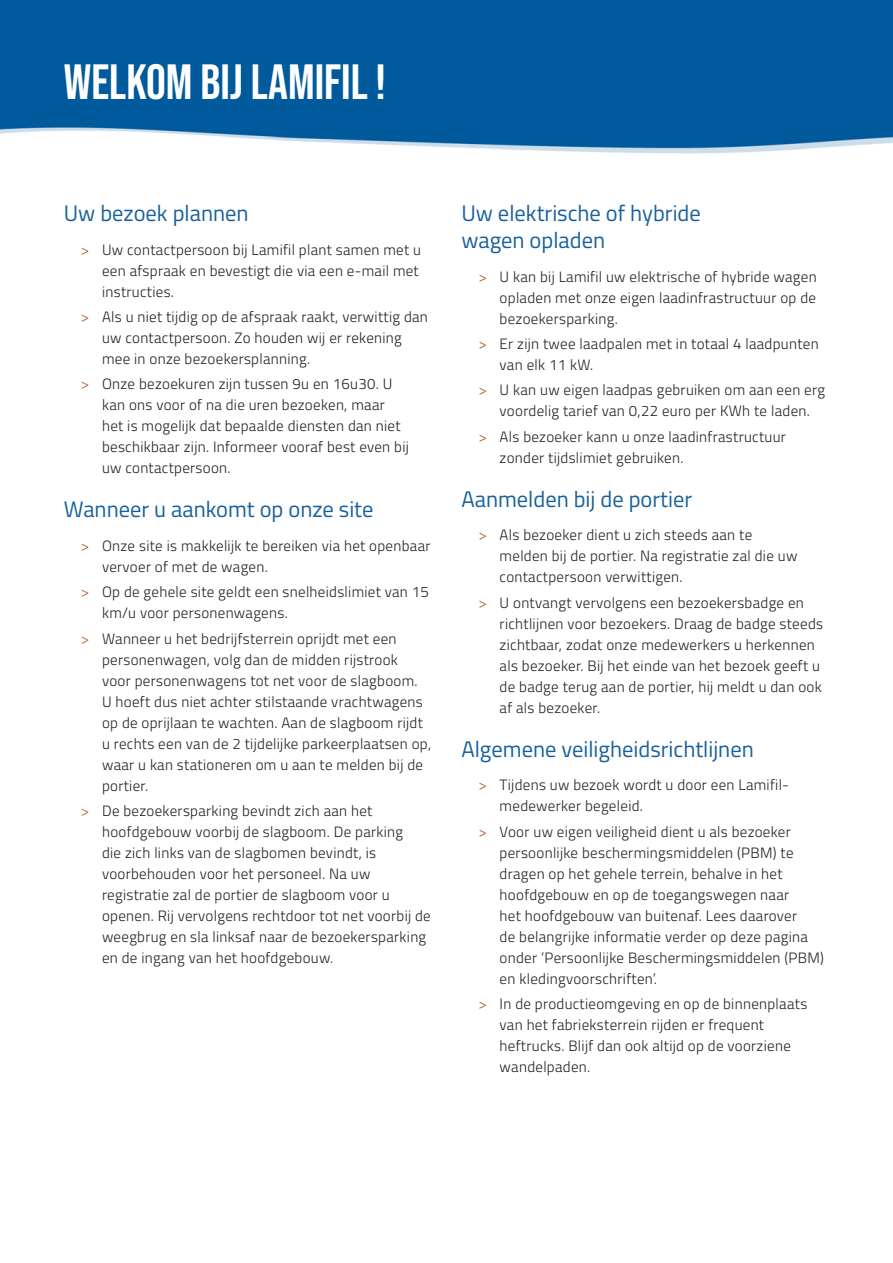
<style>
.page{position:relative;width:893px;height:1263px;background:#fff}
.page>*{position:absolute;margin:0;border:0;box-sizing:border-box;transform-origin:0 0}
.t1{font:49.5px "Bebas Neue";color:#fff}
.Titel{font:22.5px/27px "Titillium Web";color:#19619d}
.t2{font:300 15px/21px "Titillium Web";letter-spacing:.02em;color:#231f20}
.s1{color:#b45412}
</style>
<div class="page">
<img style="left:0;top:0;width:893px;height:154px">
<p class="t1" style="left:64px;top:54px;width:324px">WELKOM BIJ LAMIFIL !</p>
<p class="Titel" style="left:64px;top:199px;width:186px">Uw bezoek plannen</p>
<p class="t2" style="left:102px;top:238px;width:320px;text-indent:-21px"><span class="s1">&gt;</span> Uw contactpersoon bij Lamifil plant samen met u een afspraak en bevestigt die via een e-mail met instructies.</p>
<p class="t2" style="left:102px;top:306px;width:327px;text-indent:-21px"><span class="s1">&gt;</span> Als u niet tijdig op de afspraak raakt, verwittig dan uw contactpersoon. Zo houden wij er rekening mee in onze bezoekersplanning.</p>
<p class="t2" style="left:102px;top:373px;width:308px;text-indent:-21px"><span class="s1">&gt;</span> Onze bezoekuren zijn tussen 9u en 16u30. U kan ons voor of na die uren bezoeken, maar het is mogelijk dat bepaalde diensten dan niet beschikbaar zijn. Informeer vooraf best even bij uw contactpersoon.</p>
<p class="Titel" style="left:64px;top:495px;width:311px">Wanneer u aankomt op onze site</p>
<p class="t2" style="left:102px;top:535px;width:330px;text-indent:-21px"><span class="s1">&gt;</span> Onze site is makkelijk te bereiken via het openbaar vervoer of met de wagen.</p>
<p class="t2" style="left:102px;top:581px;width:328px;text-indent:-21px"><span class="s1">&gt;</span> Op de gehele site geldt een snelheidslimiet van 15 km/u voor personenwagens.</p>
<p class="t2" style="left:102px;top:627px;width:331px;text-indent:-21px"><span class="s1">&gt;</span> Wanneer u het bedrijfsterrein oprijdt met een personenwagen, volg dan de midden rijstrook<br>voor personenwagens tot net voor de slagboom.<br>U hoeft dus niet achter stilstaande vrachtwagens op de oprijlaan te wachten. Aan de slagboom rijdt u rechts een van de 2 tijdelijke parkeerplaatsen op, waar u kan stationeren om u aan te melden bij de portier.</p>
<p class="t2" style="left:102px;top:799px;width:330px;text-indent:-21px"><span class="s1">&gt;</span> De bezoekersparking bevindt zich aan het hoofdgebouw voorbij de slagboom. De parking<br>die zich links van de slagbomen bevindt, is voorbehouden voor het personeel. Na uw registratie zal de portier de slagboom voor u openen. Rij vervolgens rechtdoor tot net voorbij de weegbrug en sla linksaf naar de bezoekersparking en de ingang van het hoofdgebouw.</p>
<p class="Titel" style="left:461px;top:199px;width:241px">Uw elektrische of hybride wagen opladen</p>
<p class="t2" style="left:500px;top:265px;width:319px;text-align:justify;text-indent:-21px"><span class="s1">&gt;</span> U kan bij Lamifil uw elektrische of hybride wagen opladen met onze eigen laadinfrastructuur op de bezoekersparking.</p>
<p class="t2" style="left:500px;top:333px;width:321px;text-indent:-21px"><span class="s1">&gt;</span> Er zijn twee laadpalen met in totaal 4 laadpunten van elk 11 kW.</p>
<p class="t2" style="left:478px;top:379px;width:348px;text-align:center"><span class="s1">&gt;</span> U kan uw eigen laadpas gebruiken om aan een erg voordelig tarief van 0,22 euro per KWh te laden.</p>
<p class="t2" style="left:500px;top:425px;width:288px;text-indent:-21px"><span class="s1">&gt;</span> Als bezoeker kann u onze laadinfrastructuur zonder tijdslimiet gebruiken.</p>
<p class="Titel" style="left:461px;top:484px;width:232px">Aanmelden bij de portier</p>
<p class="t2" style="left:500px;top:524px;width:299px;text-indent:-21px"><span class="s1">&gt;</span> Als bezoeker dient u zich steeds aan te melden bij de portier. Na registratie zal die uw contactpersoon verwittigen.</p>
<p class="t2" style="left:500px;top:591px;width:325px;text-indent:-21px"><span class="s1">&gt;</span> U ontvangt vervolgens een bezoekersbadge en richtlijnen voor bezoekers. Draag de badge steeds zichtbaar, zodat onze medewerkers u herkennen als bezoeker. Bij het einde van het bezoek geeft u de badge terug aan de portier, hij meldt u dan ook af als bezoeker.</p>
<p class="Titel" style="left:461px;top:734px;width:294px">Algemene veiligheidsrichtlijnen</p>
<p class="t2" style="left:500px;top:774px;width:291px;text-indent:-21px"><span class="s1">&gt;</span> Tijdens uw bezoek wordt u door een Lamifil&shy;medewerker begeleid.</p>
<p class="t2" style="left:500px;top:820px;width:326px;text-indent:-21px"><span class="s1">&gt;</span> Voor uw eigen veiligheid dient u als bezoeker persoonlijke beschermingsmiddelen (PBM) te dragen op het gehele terrein, behalve in het hoofdgebouw en op de toegangswegen naar<br>het hoofdgebouw van buitenaf. Lees daarover<br>de belangrijke informatie verder op deze pagina onder ‘Persoonlijke Beschermingsmiddelen (PBM) en kledingvoorschriften’.</p>
<p class="t2" style="left:500px;top:992px;width:309px;text-indent:-21px"><span class="s1">&gt;</span> In de productieomgeving en op de binnenplaats van het fabrieksterrein rijden er frequent heftrucks. Blijf dan ook altijd op de voorziene wandelpaden.</p>
</div>
